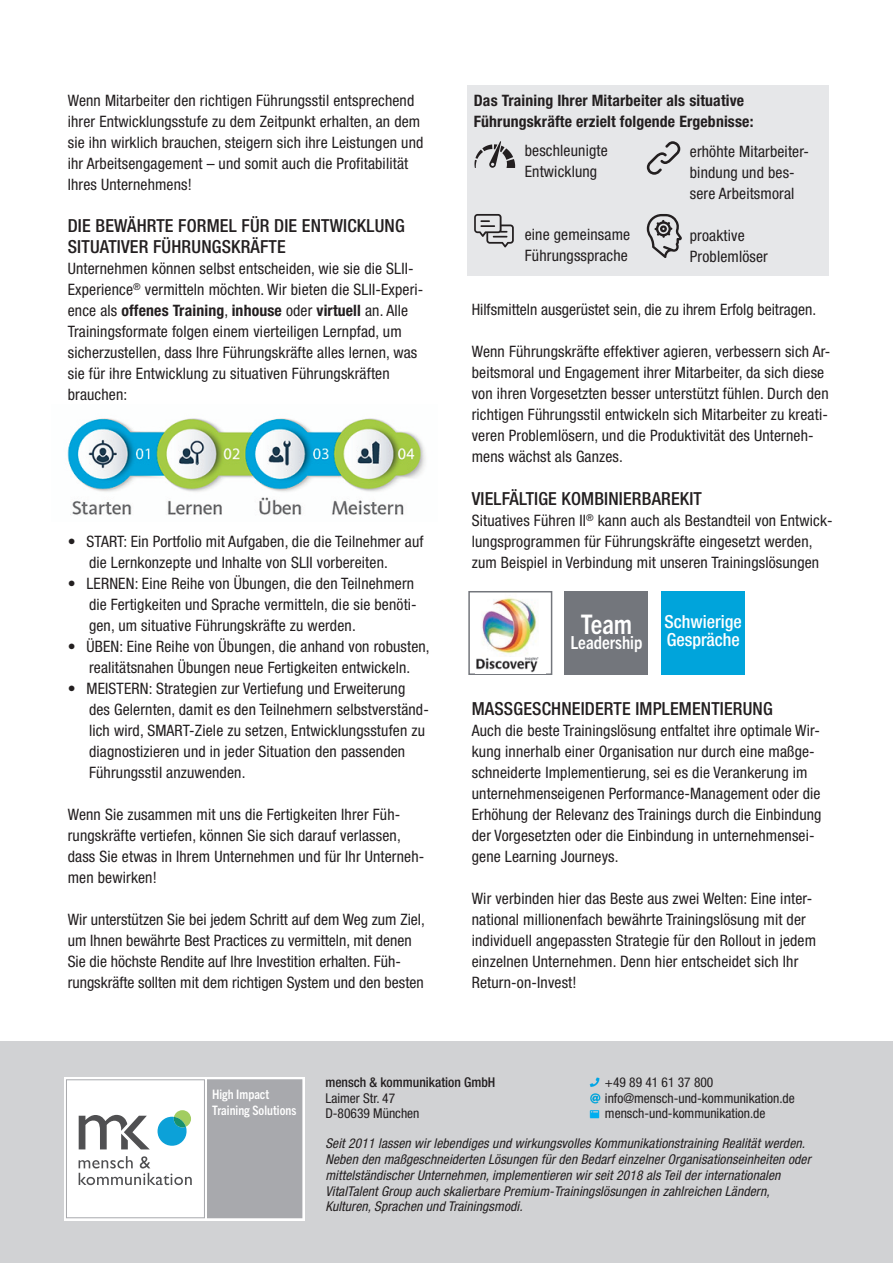
<style>
.page{position:relative;width:893px;height:1263px;background:#fff}
.page>*{position:absolute;margin:0;border:0;box-sizing:border-box;transform-origin:0 0}
.t1{font:700 condensed 27px "Trade Gothic Next LT Pro";color:#fff}
.t2{font:500 condensed 18px/21px "Helvetica Neue LT Std";letter-spacing:.01em;color:#231f20}
.t3{font:500 condensed 18px/18px "Helvetica Neue LT Std";color:#fff}
.t4{font:700 condensed 18px "Trade Gothic Next LT Pro";color:#fff}
.t5{font:condensed 15.75px/21px "Helvetica Neue LT Std";letter-spacing:.01em;color:#231f20}
.t6{font:700 condensed 15.75px/21px "Helvetica Neue LT Std";letter-spacing:.01em;color:#231f20}
.t7{font:italic condensed 13.5px/15.8px "Helvetica Neue LT Std";letter-spacing:.01em;color:#231f20}
.t8{font:condensed 13.5px/15.8px "Helvetica Neue LT Std";color:#231f20}
.t9{font:500 condensed 13.5px "Helvetica Neue LT Std";color:#231f20}
.t10{font:700 condensed 13.05px/15.5px "Trade Gothic Next LT Pro";color:#fff}
.s1{font-weight:700}
</style>
<div class="page">
<div style="left:468px;top:591px;width:84px;height:84px;border:2px solid #73767c"></div>
<div style="left:468px;top:85px;width:361px;height:191px;background:#e6e7e9"></div>
<svg style="left:474px;top:141px;width:41px;height:27px"></svg>
<svg style="left:647px;top:141px;width:33px;height:34px"></svg>
<svg style="left:474px;top:214px;width:40px;height:33px"></svg>
<svg style="left:647px;top:214px;width:35px;height:44px"></svg>
<img style="left:67px;top:418px;width:359px;height:97px">
<img style="left:471px;top:593px;width:67px;height:62px">
<img style="left:475px;top:658px;width:71px;height:15px">
<div style="left:564px;top:591px;width:84px;height:84px;background:#73767c"></div>
<div style="left:661px;top:591px;width:84px;height:84px;background:#00a4db"></div>
<div style="left:0;top:1041px;width:893px;height:222px;background:#d1d2d4"></div>
<svg style="left:64px;top:1077px;width:240px;height:143px;background:#f8f8f9"></svg>
<div style="left:67px;top:1080px;width:137px;height:137px;background:#fff"></div>
<svg style="left:79px;top:1156px;width:113px;height:29px"></svg>
<svg style="left:79px;top:1115px;width:70px;height:34px"></svg>
<svg style="left:158px;top:1110px;width:33px;height:36px"></svg>
<div style="left:66px;top:1079px;width:139px;height:139px;border:1px solid #a8a9ad"></div>
<div style="left:208px;top:1080px;width:94px;height:137px;background:#a8a9ad"></div>
<div style="left:207px;top:1079px;width:95px;height:139px;border:1px solid #a8a9ad"></div>
<svg style="left:589px;top:1077px;width:11px;height:27px"></svg>
<svg style="left:590px;top:1110px;width:10px;height:9px"></svg>
<p class="t5" style="left:68px;top:91px;width:357px">Wenn Mitarbeiter den richtigen Führungsstil entsprechend ihrer Entwicklungsstufe zu dem Zeitpunkt erhalten, an dem sie ihn wirklich brauchen, steigern sich ihre Leistungen und ihr Arbeitsengagement – und somit auch die Profitabilität Ihres Unternehmens!</p>
<p class="t2" style="left:68px;top:216px;width:338px">DIE BEWÄHRTE FORMEL FÜR DIE ENTWICKLUNG<br>SITUATIVER FÜHRUNGSKRÄFTE</p>
<p class="t5" style="left:68px;top:259px;width:357px">Unternehmen können selbst entscheiden, wie sie die SLII-Experience<sup>®</sup> vermitteln möchten. Wir bieten die SLII-Experi&shy;ence als <span class="s1">offenes Training</span>, <span class="s1">inhouse</span> oder <span class="s1">virtuell</span> an. Alle Trainingsformate folgen einem vierteiligen Lernpfad, um sicherzustellen, dass Ihre Führungskräfte alles lernen, was sie für ihre Entwicklung zu situativen Führungskräften brauchen:</p>
<p class="t5" style="left:89px;top:532px;width:336px;text-indent:-21px">• START: Ein Portfolio mit Aufgaben, die die Teilnehmer auf die Lernkonzepte und Inhalte von SLII vorbereiten.</p>
<p class="t5" style="left:89px;top:574px;width:329px;text-indent:-21px">• LERNEN: Eine Reihe von Übungen, die den Teilnehmern die Fertigkeiten und Sprache vermitteln, die sie benöti&shy;gen, um situative Führungskräfte zu werden.</p>
<p class="t5" style="left:68px;top:637px;width:363px;text-align:center">• ÜBEN: Eine Reihe von Übungen, die anhand von robusten, realitätsnahen Übungen neue Fertigkeiten entwickeln.</p>
<p class="t5" style="left:89px;top:679px;width:341px;text-indent:-21px">• MEISTERN: Strategien zur Vertiefung und Erweiterung des Gelernten, damit es den Teilnehmern selbstverständ&shy;lich wird, SMART-Ziele zu setzen, Entwicklungsstufen zu diagnostizieren und in jeder Situation den passenden Führungsstil anzuwenden.</p>
<p class="t5" style="left:68px;top:805px;width:358px">Wenn Sie zusammen mit uns die Fertigkeiten Ihrer Füh&shy;rungskräfte vertiefen, können Sie sich darauf verlassen, dass Sie etwas in Ihrem Unternehmen und für Ihr Unterneh&shy;men bewirken!</p>
<p class="t5" style="left:68px;top:910px;width:359px">Wir unterstützen Sie bei jedem Schritt auf dem Weg zum Ziel, um Ihnen bewährte Best Practices zu vermitteln, mit denen Sie die höchste Rendite auf Ihre Investition erhalten. Füh&shy;rungskräfte sollten mit dem richtigen System und den besten</p>
<p class="t6" style="left:474px;top:91px;width:281px">Das Training Ihrer Mitarbeiter als situative<br>Führungskräfte erzielt folgende Ergebnisse:</p>
<p class="t5" style="left:525px;top:141px;width:84px">beschleunigte<br>Entwicklung</p>
<p class="t5" style="left:690px;top:142px;width:121px">erhöhte Mitarbeiter&shy;bindung und bes&shy;sere Arbeitsmoral</p>
<p class="t5" style="left:690px;top:226px;width:80px">proaktive<br>Problemlöser</p>
<p class="t5" style="left:525px;top:225px;width:107px">eine gemeinsame<br>Führungssprache</p>
<p class="t5" style="left:472px;top:301px;width:346px">Hilfsmitteln ausgerüstet sein, die zu ihrem Erfolg beitragen.</p>
<p class="t5" style="left:472px;top:343px;width:360px">Wenn Führungskräfte effektiver agieren, verbessern sich Ar&shy;beitsmoral und Engagement ihrer Mitarbeiter, da sich diese von ihren Vorgesetzten besser unterstützt fühlen. Durch den richtigen Führungsstil entwickeln sich Mitarbeiter zu kreati&shy;veren Problemlösern, und die Produktivität des Unterneh&shy;mens wächst als Ganzes.</p>
<p class="t2" style="left:472px;top:489px;width:232px">VIELFÄLTIGE KOMBINIERBAREKIT</p>
<p class="t5" style="left:472px;top:511px;width:362px">Situatives Führen II<sup>®</sup> kann auch als Bestandteil von Entwick&shy;lungsprogrammen für Führungskräfte eingesetzt werden, zum Beispiel in Verbindung mit unseren Trainingslösungen</p>
<h1 class="t1" style="left:581px;top:614px;width:53px">Team</h1>
<p class="t4" style="left:570px;top:636px;width:73px">Leadership</p>
<p class="t3" style="left:665px;top:614px;width:79px">Schwierige<br>Gespräche</p>
<p class="t2" style="left:472px;top:699px;width:303px">MASSGESCHNEIDERTE IMPLEMENTIERUNG</p>
<p class="t5" style="left:472px;top:721px;width:351px">Auch die beste Trainingslösung entfaltet ihre optimale Wir&shy;kung innerhalb einer Organisation nur durch eine maßge&shy;schneiderte Implementierung, sei es die Verankerung im unternehmenseigenen Performance-Management oder die Erhöhung der Relevanz des Trainings durch die Einbindung der Vorgesetzten oder die Einbindung in unternehmensei&shy;gene Learning Journeys.</p>
<p class="t5" style="left:472px;top:889px;width:346px">Wir verbinden hier das Beste aus zwei Welten: Eine inter&shy;national millionenfach bewährte Trainingslösung mit der individuell angepassten Strategie für den Rollout in jedem einzelnen Unternehmen. Denn hier entscheidet sich Ihr Return-on-Invest!</p>
<p class="t10" style="left:212px;top:1088px;width:86px">High Impact<br>Training Solutions</p>
<p class="t9" style="left:325px;top:1077px;width:171px">mensch &amp; kommunikation GmbH</p>
<p class="t8" style="left:325px;top:1091px;width:96px">Laimer Str. 47<br>D-80639 München</p>
<p class="t8" style="left:605px;top:1075px;width:191px">+49 89 41 61 37 800 info@mensch-und-kommunikation.de mensch-und-kommunikation.de</p>
<p class="t7" style="left:325px;top:1137px;width:487px">Seit 2011 lassen wir lebendiges und wirkungsvolles Kommunikationstraining Realität werden.<br>Neben den maßgeschneiderten Lösungen für den Bedarf einzelner Organisationseinheiten oder mittelständischer Unternehmen, implementieren wir seit 2018 als Teil der internationalen VitalTalent Group auch skalierbare Premium-Trainingslösungen in zahlreichen Ländern, Kulturen, Sprachen und Trainingsmodi.</p>
</div>
